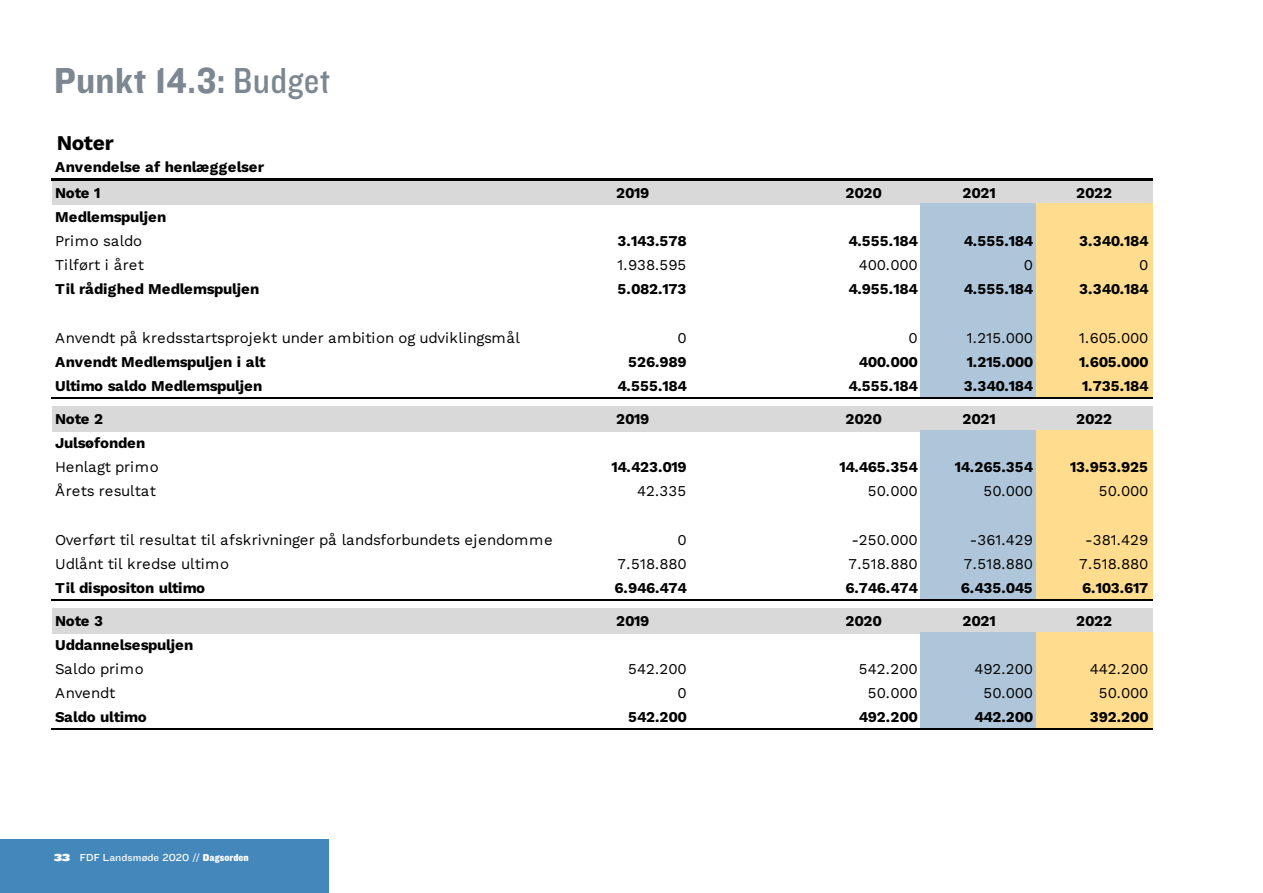
<style>
.page{position:relative;width:1263px;height:893px;background:#fff}
.page>*{position:absolute;margin:0;border:0;box-sizing:border-box;transform-origin:0 0}
.t1{font:37.5px "Knockout 51 Middleweight";letter-spacing:.01em;color:#7d8791}
.t2{font:700 21px "Work Sans";letter-spacing:-.02em;color:#000}
.t3{font:700 15px/25.5px "Work Sans";letter-spacing:-.02em;color:#000}
.t4{font:15px "Work Sans";letter-spacing:-.01em;color:#000}
.t5{font:10.5px "Knockout 32 Junior Cruisewt";letter-spacing:.005em;color:#fff}
.s1{font-family:"Knockout 30 Junior Welterwt"}
.s2{font-family:"Knockout 94 Ultmt Sumo"}
.s3{font-family:"Knockout 71 Full Middlewt"}
</style>
<div class="page">
<div style="left:0;top:839px;width:328px;height:54px;background:#4387bb"></div>
<div style="left:52px;top:180px;width:1101px;height:25px;background:#d9d9d9"></div>
<div style="left:920px;top:204px;width:117px;height:25px;background:#afc6da"></div>
<div style="left:1036px;top:204px;width:117px;height:25px;background:#ffdc8e"></div>
<div style="left:920px;top:228px;width:117px;height:25px;background:#afc6da"></div>
<div style="left:1036px;top:228px;width:117px;height:25px;background:#ffdc8e"></div>
<div style="left:920px;top:252px;width:117px;height:25px;background:#afc6da"></div>
<div style="left:1036px;top:252px;width:117px;height:25px;background:#ffdc8e"></div>
<div style="left:920px;top:276px;width:117px;height:25px;background:#afc6da"></div>
<div style="left:1036px;top:276px;width:117px;height:25px;background:#ffdc8e"></div>
<div style="left:920px;top:300px;width:117px;height:50px;background:#afc6da"></div>
<div style="left:1036px;top:300px;width:117px;height:50px;background:#ffdc8e"></div>
<div style="left:920px;top:349px;width:117px;height:25px;background:#afc6da"></div>
<div style="left:1036px;top:349px;width:117px;height:25px;background:#ffdc8e"></div>
<div style="left:920px;top:373px;width:117px;height:25px;background:#afc6da"></div>
<div style="left:1036px;top:373px;width:117px;height:25px;background:#ffdc8e"></div>
<div style="left:52px;top:406px;width:1101px;height:25px;background:#d9d9d9"></div>
<div style="left:920px;top:430px;width:117px;height:25px;background:#afc6da"></div>
<div style="left:1036px;top:430px;width:117px;height:25px;background:#ffdc8e"></div>
<div style="left:920px;top:454px;width:117px;height:25px;background:#afc6da"></div>
<div style="left:1036px;top:454px;width:117px;height:25px;background:#ffdc8e"></div>
<div style="left:920px;top:478px;width:117px;height:25px;background:#afc6da"></div>
<div style="left:1036px;top:478px;width:117px;height:25px;background:#ffdc8e"></div>
<div style="left:920px;top:502px;width:117px;height:51px;background:#afc6da"></div>
<div style="left:1036px;top:502px;width:117px;height:51px;background:#ffdc8e"></div>
<div style="left:920px;top:551px;width:117px;height:26px;background:#afc6da"></div>
<div style="left:1036px;top:551px;width:117px;height:26px;background:#ffdc8e"></div>
<div style="left:920px;top:575px;width:117px;height:26px;background:#afc6da"></div>
<div style="left:1036px;top:575px;width:117px;height:26px;background:#ffdc8e"></div>
<div style="left:52px;top:608px;width:1101px;height:26px;background:#d9d9d9"></div>
<div style="left:920px;top:632px;width:117px;height:26px;background:#afc6da"></div>
<div style="left:1036px;top:632px;width:117px;height:26px;background:#ffdc8e"></div>
<div style="left:920px;top:656px;width:117px;height:26px;background:#afc6da"></div>
<div style="left:1036px;top:656px;width:117px;height:26px;background:#ffdc8e"></div>
<div style="left:920px;top:680px;width:117px;height:26px;background:#afc6da"></div>
<div style="left:1036px;top:680px;width:117px;height:26px;background:#ffdc8e"></div>
<div style="left:920px;top:704px;width:117px;height:26px;background:#afc6da"></div>
<div style="left:1036px;top:704px;width:117px;height:26px;background:#ffdc8e"></div>
<hr style="left:51px;top:178px;width:1102px;height:3px;background:#000">
<hr style="left:51px;top:397px;width:1102px;height:1px;background:#000">
<hr style="left:51px;top:599px;width:1102px;height:2px;background:#000">
<hr style="left:51px;top:728px;width:1102px;height:2px;background:#000">
<h1 class="t1" style="left:54px;top:55px;width:278px">Punkt 14.3: <span class="s1">Budget</span></h1>
<h2 class="t2" style="left:57px;top:127px;width:58px">Noter</h2>
<p class="t3" style="left:55px;top:154px;width:210px">Anvendelse af henlæggelser<br>Note 1</p>
<p class="t3" style="left:616px;top:179px;width:35px">2019</p>
<p class="t3" style="left:845px;top:179px;width:38px">2020</p>
<p class="t3" style="left:962px;top:179px;width:35px">2021</p>
<p class="t3" style="left:1076px;top:179px;width:37px">2022</p>
<p class="t3" style="left:55px;top:203px;width:113px">Medlemspuljen</p>
<p class="t4" style="left:55px;top:229px;width:88px">Primo saldo</p>
<p class="t3" style="left:617px;top:227px;width:71px">3.143.578</p>
<p class="t3" style="left:848px;top:227px;width:71px">4.555.184</p>
<p class="t3" style="left:964px;top:227px;width:71px">4.555.184</p>
<p class="t3" style="left:1079px;top:227px;width:71px">3.340.184</p>
<p class="t4" style="left:55px;top:253px;width:90px">Tilført i året</p>
<p class="t4" style="left:617px;top:253px;width:70px">1.938.595</p>
<p class="t4" style="left:859px;top:253px;width:60px">400.000</p>
<p class="t4" style="left:1024px;top:253px;width:11px">0</p>
<p class="t4" style="left:1139px;top:253px;width:11px">0</p>
<p class="t3" style="left:55px;top:275px;width:206px">Til rådighed Medlemspuljen</p>
<p class="t3" style="left:617px;top:275px;width:70px">5.082.173</p>
<p class="t3" style="left:848px;top:275px;width:71px">4.955.184</p>
<p class="t3" style="left:964px;top:275px;width:71px">4.555.184</p>
<p class="t3" style="left:1079px;top:275px;width:71px">3.340.184</p>
<p class="t4" style="left:55px;top:326px;width:466px">Anvendt på kredsstartsprojekt under ambition og udviklingsmål</p>
<p class="t4" style="left:677px;top:326px;width:11px">0</p>
<p class="t4" style="left:908px;top:326px;width:11px">0</p>
<p class="t4" style="left:967px;top:326px;width:68px">1.215.000</p>
<p class="t4" style="left:1079px;top:326px;width:71px">1.605.000</p>
<p class="t3" style="left:55px;top:349px;width:212px">Anvendt Medlemspuljen i alt</p>
<p class="t3" style="left:628px;top:349px;width:60px">526.989</p>
<p class="t3" style="left:859px;top:349px;width:61px">400.000</p>
<p class="t3" style="left:967px;top:349px;width:68px">1.215.000</p>
<p class="t3" style="left:1079px;top:349px;width:71px">1.605.000</p>
<p class="t3" style="left:55px;top:373px;width:209px">Ultimo saldo Medlemspuljen</p>
<p class="t3" style="left:617px;top:373px;width:71px">4.555.184</p>
<p class="t3" style="left:848px;top:373px;width:71px">4.555.184</p>
<p class="t3" style="left:964px;top:373px;width:71px">3.340.184</p>
<p class="t3" style="left:1082px;top:373px;width:68px">1.735.184</p>
<p class="t3" style="left:55px;top:406px;width:49px">Note 2</p>
<p class="t3" style="left:616px;top:406px;width:35px">2019</p>
<p class="t3" style="left:845px;top:406px;width:38px">2020</p>
<p class="t3" style="left:962px;top:406px;width:35px">2021</p>
<p class="t3" style="left:1076px;top:406px;width:37px">2022</p>
<p class="t3" style="left:55px;top:429px;width:92px">Julsøfonden</p>
<p class="t4" style="left:55px;top:455px;width:105px">Henlagt primo</p>
<p class="t3" style="left:611px;top:453px;width:77px">14.423.019</p>
<p class="t3" style="left:839px;top:453px;width:80px">14.465.354</p>
<p class="t3" style="left:955px;top:453px;width:80px">14.265.354</p>
<p class="t3" style="left:1070px;top:453px;width:79px">13.953.925</p>
<p class="t4" style="left:55px;top:479px;width:102px">Årets resultat</p>
<p class="t4" style="left:637px;top:479px;width:51px">42.335</p>
<p class="t4" style="left:868px;top:479px;width:51px">50.000</p>
<p class="t4" style="left:983px;top:479px;width:51px">50.000</p>
<p class="t4" style="left:1099px;top:479px;width:51px">50.000</p>
<p class="t4" style="left:55px;top:529px;width:499px">Overført til resultat til afskrivninger på landsforbundets ejendomme</p>
<p class="t4" style="left:677px;top:529px;width:11px">0</p>
<p class="t4" style="left:851px;top:529px;width:68px">-250.000</p>
<p class="t4" style="left:970px;top:529px;width:65px">-361.429</p>
<p class="t4" style="left:1085px;top:529px;width:65px">-381.429</p>
<p class="t4" style="left:55px;top:553px;width:175px">Udlånt til kredse ultimo</p>
<p class="t4" style="left:617px;top:553px;width:71px">7.518.880</p>
<p class="t4" style="left:848px;top:553px;width:71px">7.518.880</p>
<p class="t4" style="left:964px;top:553px;width:71px">7.518.880</p>
<p class="t4" style="left:1079px;top:553px;width:71px">7.518.880</p>
<p class="t3" style="left:55px;top:575px;width:151px">Til dispositon ultimo</p>
<p class="t3" style="left:614px;top:575px;width:74px">6.946.474</p>
<p class="t3" style="left:845px;top:575px;width:74px">6.746.474</p>
<p class="t3" style="left:961px;top:575px;width:73px">6.435.045</p>
<p class="t3" style="left:1082px;top:575px;width:68px">6.103.617</p>
<p class="t3" style="left:55px;top:608px;width:49px">Note 3</p>
<p class="t3" style="left:616px;top:608px;width:35px">2019</p>
<p class="t3" style="left:845px;top:608px;width:38px">2020</p>
<p class="t3" style="left:962px;top:608px;width:35px">2021</p>
<p class="t3" style="left:1076px;top:608px;width:37px">2022</p>
<p class="t3" style="left:55px;top:632px;width:140px">Uddannelsespuljen</p>
<p class="t4" style="left:55px;top:658px;width:90px">Saldo primo</p>
<p class="t4" style="left:628px;top:658px;width:60px">542.200</p>
<p class="t4" style="left:859px;top:658px;width:60px">542.200</p>
<p class="t4" style="left:974px;top:658px;width:60px">492.200</p>
<p class="t4" style="left:1090px;top:658px;width:60px">442.200</p>
<p class="t4" style="left:55px;top:682px;width:62px">Anvendt</p>
<p class="t4" style="left:677px;top:682px;width:11px">0</p>
<p class="t4" style="left:868px;top:682px;width:51px">50.000</p>
<p class="t4" style="left:983px;top:682px;width:51px">50.000</p>
<p class="t4" style="left:1099px;top:682px;width:51px">50.000</p>
<p class="t3" style="left:55px;top:704px;width:93px">Saldo ultimo</p>
<p class="t3" style="left:628px;top:704px;width:61px">542.200</p>
<p class="t3" style="left:859px;top:704px;width:61px">492.200</p>
<p class="t3" style="left:974px;top:704px;width:61px">442.200</p>
<p class="t3" style="left:1090px;top:704px;width:61px">392.200</p>
<p class="t5" style="left:54px;top:850px;width:196px"><span class="s2">33</span> FDF Landsmøde 2020 // <span class="s3">Dagsorden</span></p>
</div>
